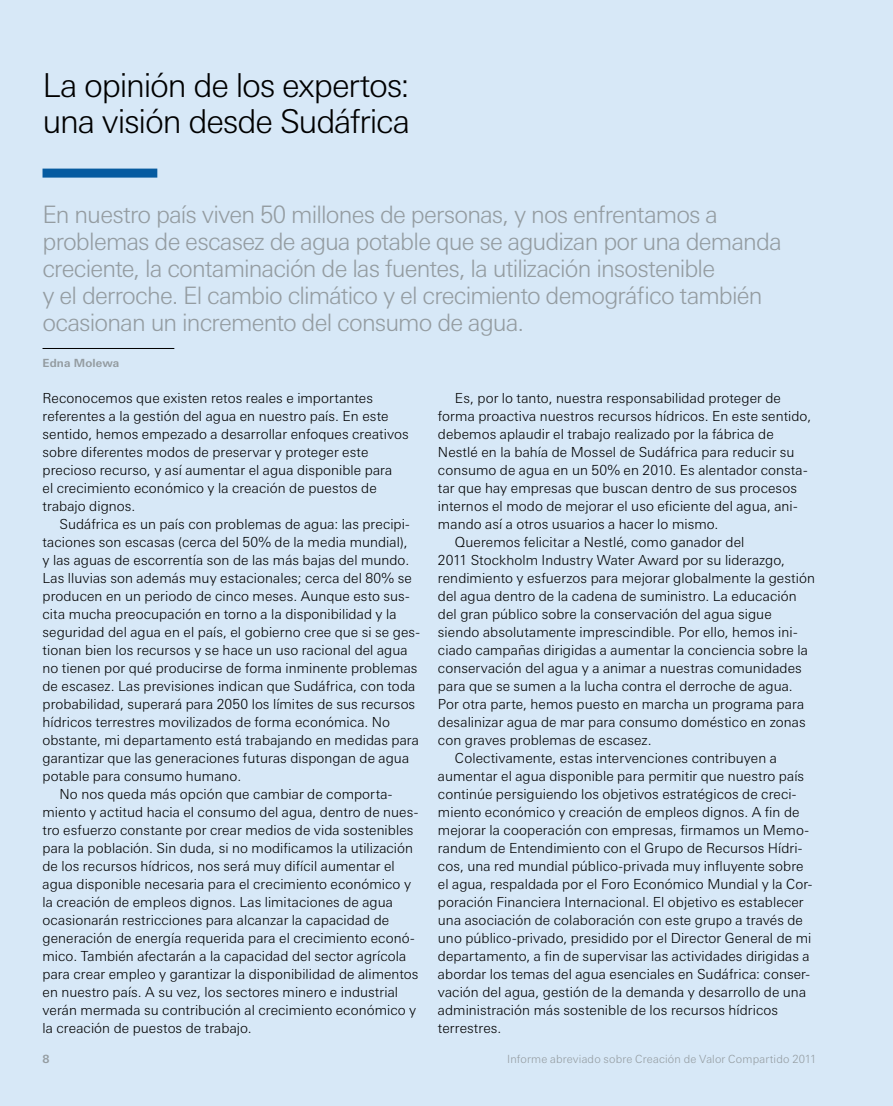
<style>
.page{position:relative;width:893px;height:1106px;background:#d7e8f7}
.page>*{position:absolute;margin:0;border:0;box-sizing:border-box;transform-origin:0 0}
.t1{font:300 33px/36px "LT Univers Basic";letter-spacing:-.035em;color:#000}
.t2{font:300 24px/27px "LT Univers Basic";letter-spacing:-.035em;color:#949ca1}
.t3{font:300 13.8px/18px "LT Univers Basic";letter-spacing:.005em;color:#000}
.t4{font:300 11.25px "LT Univers Basic";letter-spacing:.015em;color:#949ca1}
.t5{font:700 11.25px "LT Univers Basic";letter-spacing:.015em;color:#949ca1}
</style>
<div class="page">
<div style="left:43px;top:169px;width:114px;height:9px;background:#065ba0"></div>
<hr style="left:43px;top:348px;width:131px;height:1px;background:#000">
<h1 class="t1" style="left:43px;top:67px;width:369px">La opinión de los expertos: una visión desde Sudáfrica</h1>
<p class="t2" style="left:43px;top:200px;width:741px">En nuestro país viven 50 millones de personas, y nos enfrentamos a problemas de escasez de agua potable que se agudizan por una demanda creciente, la contaminación de las fuentes, la utilización insostenible<br>y el derroche. El cambio climático y el crecimiento demográfico también ocasionan un incremento del consumo de agua.</p>
<p class="t5" style="left:43px;top:356px;width:78px">Edna Molewa</p>
<p class="t3" style="left:43px;top:388px;width:368px">Reconocemos que existen retos reales e importantes referentes a la gestión del agua en nuestro país. En este sentido, hemos empezado a desarrollar enfoques creativos sobre diferentes modos de preservar y proteger este precioso recurso, y así aumentar el agua disponible para<br>el crecimiento económico y la creación de puestos de trabajo dignos.</p>
<p class="t3" style="left:60px;top:514px;width:352px">Sudáfrica es un país con problemas de agua: las precipi-</p>
<p class="t3" style="left:43px;top:532px;width:367px">taciones son escasas (cerca del 50% de la media mundial),</p>
<p class="t3" style="left:43px;top:550px;width:368px">y las aguas de escorrentía son de las más bajas del mundo.</p>
<p class="t3" style="left:43px;top:568px;width:371px">Las lluvias son además muy estacionales; cerca del 80% se</p>
<p class="t3" style="left:43px;top:586px;width:369px">producen en un periodo de cinco meses. Aunque esto sus-</p>
<p class="t3" style="left:43px;top:604px;width:356px">cita mucha preocupación en torno a la disponibilidad y la</p>
<p class="t3" style="left:43px;top:622px;width:379px">seguridad del agua en el país, el gobierno cree que si se ges-</p>
<p class="t3" style="left:43px;top:640px;width:367px">tionan bien los recursos y se hace un uso racional del agua</p>
<p class="t3" style="left:43px;top:658px;width:376px">no tienen por qué producirse de forma inminente problemas</p>
<p class="t3" style="left:43px;top:676px;width:374px">de escasez. Las previsiones indican que Sudáfrica, con toda</p>
<p class="t3" style="left:43px;top:694px;width:374px">probabilidad, superará para 2050 los límites de sus recursos</p>
<p class="t3" style="left:43px;top:712px;width:349px">hídricos terrestres movilizados de forma económica. No</p>
<p class="t3" style="left:43px;top:730px;width:378px">obstante, mi departamento está trabajando en medidas para</p>
<p class="t3" style="left:43px;top:748px;width:368px">garantizar que las generaciones futuras dispongan de agua</p>
<p class="t3" style="left:43px;top:766px;width:200px">potable para consumo humano.</p>
<p class="t3" style="left:60px;top:784px;width:334px">No nos queda más opción que cambiar de comporta-</p>
<p class="t3" style="left:43px;top:802px;width:377px">miento y actitud hacia el consumo del agua, dentro de nues-</p>
<p class="t3" style="left:43px;top:820px;width:372px">tro esfuerzo constante por crear medios de vida sostenibles</p>
<p class="t3" style="left:43px;top:838px;width:372px">para la población. Sin duda, si no modificamos la utilización</p>
<p class="t3" style="left:43px;top:856px;width:354px">de los recursos hídricos, nos será muy difícil aumentar el</p>
<p class="t3" style="left:43px;top:874px;width:370px">agua disponible necesaria para el crecimiento económico y</p>
<p class="t3" style="left:43px;top:892px;width:352px">la creación de empleos dignos. Las limitaciones de agua</p>
<p class="t3" style="left:43px;top:910px;width:348px">ocasionarán restricciones para alcanzar la capacidad de</p>
<p class="t3" style="left:43px;top:928px;width:374px">generación de energía requerida para el crecimiento econó-</p>
<p class="t3" style="left:43px;top:946px;width:365px">mico. También afectarán a la capacidad del sector agrícola</p>
<p class="t3" style="left:43px;top:964px;width:378px">para crear empleo y garantizar la disponibilidad de alimentos</p>
<p class="t3" style="left:43px;top:982px;width:357px">en nuestro país. A su vez, los sectores minero e industrial</p>
<p class="t3" style="left:43px;top:1000px;width:375px">verán mermada su contribución al crecimiento económico y</p>
<p class="t3" style="left:43px;top:1018px;width:211px">la creación de puestos de trabajo.</p>
<p class="t3" style="left:455px;top:388px;width:327px">Es, por lo tanto, nuestra responsabilidad proteger de</p>
<p class="t3" style="left:438px;top:406px;width:375px">forma proactiva nuestros recursos hídricos. En este sentido,</p>
<p class="t3" style="left:438px;top:424px;width:337px">debemos aplaudir el trabajo realizado por la fábrica de</p>
<p class="t3" style="left:438px;top:442px;width:358px">Nestlé en la bahía de Mossel de Sudáfrica para reducir su</p>
<p class="t3" style="left:438px;top:460px;width:371px">consumo de agua en un 50% en 2010. Es alentador consta-</p>
<p class="t3" style="left:438px;top:478px;width:360px">tar que hay empresas que buscan dentro de sus procesos</p>
<p class="t3" style="left:438px;top:496px;width:361px">internos el modo de mejorar el uso eficiente del agua, ani-</p>
<p class="t3" style="left:438px;top:514px;width:282px">mando así a otros usuarios a hacer lo mismo.</p>
<p class="t3" style="left:455px;top:532px;width:291px">Queremos felicitar a Nestlé, como ganador del</p>
<p class="t3" style="left:438px;top:550px;width:349px">2011 Stockholm Industry Water Award por su liderazgo,</p>
<p class="t3" style="left:438px;top:568px;width:379px">rendimiento y esfuerzos para mejorar globalmente la gestión</p>
<p class="t3" style="left:438px;top:586px;width:360px">del agua dentro de la cadena de suministro. La educación</p>
<p class="t3" style="left:438px;top:604px;width:335px">del gran público sobre la conservación del agua sigue</p>
<p class="t3" style="left:438px;top:622px;width:361px">siendo absolutamente imprescindible. Por ello, hemos ini-</p>
<p class="t3" style="left:438px;top:640px;width:372px">ciado campañas dirigidas a aumentar la conciencia sobre la</p>
<p class="t3" style="left:438px;top:658px;width:365px">conservación del agua y a animar a nuestras comunidades</p>
<p class="t3" style="left:438px;top:676px;width:356px">para que se sumen a la lucha contra el derroche de agua.</p>
<p class="t3" style="left:438px;top:694px;width:368px">Por otra parte, hemos puesto en marcha un programa para</p>
<p class="t3" style="left:438px;top:712px;width:369px">desalinizar agua de mar para consumo doméstico en zonas</p>
<p class="t3" style="left:438px;top:730px;width:215px">con graves problemas de escasez.</p>
<p class="t3" style="left:455px;top:748px;width:323px">Colectivamente, estas intervenciones contribuyen a</p>
<p class="t3" style="left:438px;top:766px;width:368px">aumentar el agua disponible para permitir que nuestro país</p>
<p class="t3" style="left:438px;top:784px;width:360px">continúe persiguiendo los objetivos estratégicos de creci-</p>
<p class="t3" style="left:438px;top:802px;width:363px">miento económico y creación de empleos dignos. A fin de</p>
<p class="t3" style="left:438px;top:820px;width:373px">mejorar la cooperación con empresas, firmamos un Memo-</p>
<p class="t3" style="left:438px;top:838px;width:366px">randum de Entendimiento con el Grupo de Recursos Hídri-</p>
<p class="t3" style="left:438px;top:856px;width:367px">cos, una red mundial público-privada muy influyente sobre</p>
<p class="t3" style="left:438px;top:874px;width:376px">el agua, respaldada por el Foro Económico Mundial y la Cor-</p>
<p class="t3" style="left:438px;top:892px;width:367px">poración Financiera Internacional. El objetivo es establecer</p>
<p class="t3" style="left:438px;top:910px;width:366px">una asociación de colaboración con este grupo a través de</p>
<p class="t3" style="left:438px;top:928px;width:375px">uno público-privado, presidido por el Director General de mi</p>
<p class="t3" style="left:438px;top:946px;width:373px">departamento, a fin de supervisar las actividades dirigidas a</p>
<p class="t3" style="left:438px;top:964px;width:374px">abordar los temas del agua esenciales en Sudáfrica: conser-</p>
<p class="t3" style="left:438px;top:982px;width:370px">vación del agua, gestión de la demanda y desarrollo de una</p>
<p class="t3" style="left:438px;top:1000px;width:342px">administración más sostenible de los recursos hídricos</p>
<p class="t3" style="left:438px;top:1018px;width:65px">terrestres.</p>
<p class="t5" style="left:43px;top:1052px;width:9px">8</p>
<p class="t4" style="left:507px;top:1052px;width:311px">Informe abreviado sobre Creación de Valor Compartido 2011</p>
</div>
